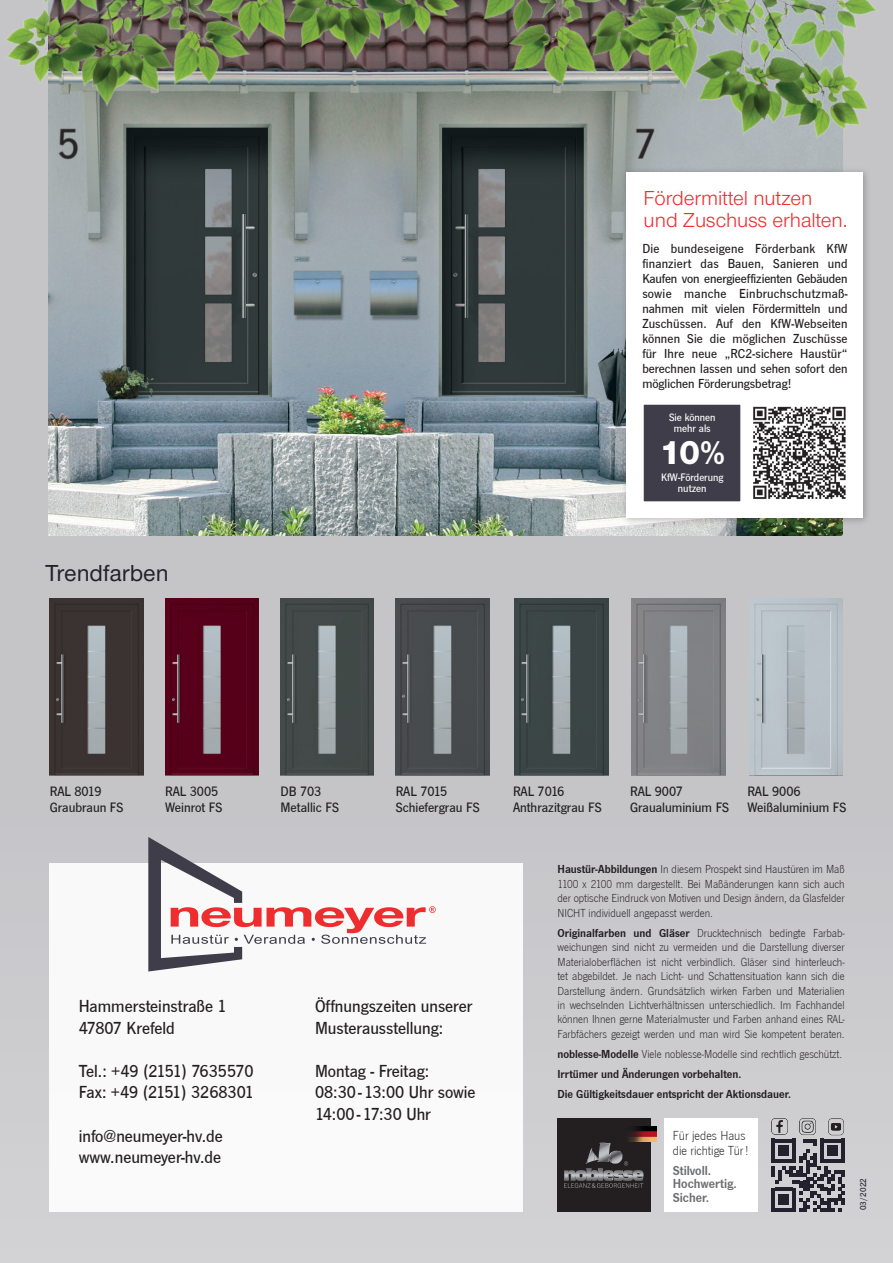
<style>
.page{position:relative;width:893px;height:1263px;background:#fff}
.page>*{position:absolute;margin:0;border:0;box-sizing:border-box;transform-origin:0 0}
.t1{font:35.1px "Nimbus San Nov T Hea";color:#fff}
.t2{font:500 24px "Nimbus San Nov T";color:#22212d}
.t3{font:21px/22.5px "Nimbus San Nov T";color:#ee2d2f}
.t4{font:500 18px/21.6px "News Got T";color:#231f20}
.t5{font:500 14.1px/15.9px "News Got T";color:#231f20}
.t6{font:500 13.5px/15px "News Got T";color:#231f20;text-align:justify}
.t7{font:300 13.5px/15px "News Got T";color:#231f20}
.t8{font:13.5px/13.5px "News Got T Dem";color:#6c6d70}
.t9{font:300 12px/14.4px "News Got T";color:#231f20;text-align:justify}
.t10{font:12px/20.2px "News Got T Dem";color:#231f20}
.t11{font:500 11.25px/11.2px "News Got T";color:#fff;text-align:center}
.t12{font:500 9px "News Got T";letter-spacing:.02em;color:#22212d}
.s1{font-family:"News Got T Dem";font-weight:400}
</style>
<div class="page">
<div style="left:0;top:0;width:893px;height:1263px;background:linear-gradient(to right,#c7c6c9,#c9c9cc)"></div>
<img style="left:49px;top:118px;width:776px;height:418px">
<div style="left:665px;top:1118px;width:93px;height:94px;background:#fff"></div>
<div style="left:557px;top:1118px;width:94px;height:94px;background:#231f20"></div>
<img style="left:629px;top:1127px;width:28px;height:14px">
<img style="left:599px;top:1143px;width:12px;height:8px">
<svg style="left:564px;top:1151px;width:79px;height:37px"></svg>
<img style="left:770px;top:1117px;width:19px;height:19px">
<img style="left:798px;top:1117px;width:18px;height:19px">
<img style="left:827px;top:1117px;width:18px;height:18px">
<svg style="left:772px;top:1139px;width:73px;height:73px;background:#706f77"></svg>
<div style="left:49px;top:864px;width:473px;height:348px;background:#fff"></div>
<img style="left:0;top:0;width:333px;height:118px">
<img style="left:333px;top:0;width:131px;height:160px">
<img style="left:464px;top:0;width:429px;height:184px">
<img style="left:53px;top:0;width:408px;height:70px">
<img style="left:50px;top:599px;width:93px;height:177px">
<img style="left:165px;top:599px;width:94px;height:177px">
<img style="left:280px;top:599px;width:94px;height:177px">
<img style="left:396px;top:599px;width:93px;height:176px">
<img style="left:515px;top:599px;width:93px;height:177px">
<img style="left:632px;top:599px;width:93px;height:177px">
<img style="left:749px;top:599px;width:93px;height:177px">
<div style="left:620px;top:166px;width:251px;height:360px;background:#231f20;opacity:.3"></div>
<div style="left:626px;top:172px;width:237px;height:345px;background:#fff"></div>
<img style="left:753px;top:406px;width:93px;height:93px">
<div style="left:642px;top:403px;width:100px;height:100px;background:#3f3d49;border:1px solid #fff"></div>
<svg style="left:148px;top:837px;width:288px;height:134px"></svg>
<h2 class="t2" style="left:45px;top:559px;width:125px">Trendfarben</h2>
<h3 class="t3" style="left:644px;top:187px;width:205px">Fördermittel nutzen und Zuschuss erhalten.</h3>
<p class="t6" style="left:642px;top:241px;width:207px">Die bundeseigene Förderbank KfW finanziert das Bauen, Sanieren und Kaufen von energieeffizienten Gebäuden sowie manche Einbruchschutzmaß&shy;nahmen mit vielen Fördermitteln und Zuschüssen. Auf den KfW-Webseiten können Sie die möglichen Zuschüsse für Ihre neue „RC2-sichere Haustür“ berechnen lassen und sehen sofort den möglichen Förderungsbetrag!</p>
<p class="t11" style="left:669px;top:412px;width:48px">Sie können mehr als</p>
<h1 class="t1" style="left:660px;top:432px;width:67px">10%</h1>
<p class="t11" style="left:661px;top:472px;width:64px">KfW-Förderung nutzen</p>
<p class="t5" style="left:50px;top:784px;width:75px">RAL 8019<br>Graubraun FS</p>
<p class="t5" style="left:165px;top:783px;width:59px">RAL 3005<br>Weinrot FS</p>
<p class="t5" style="left:280px;top:783px;width:60px">DB 703<br>Metallic FS</p>
<p class="t5" style="left:396px;top:783px;width:85px">RAL 7015<br>Schiefergrau FS</p>
<p class="t5" style="left:513px;top:784px;width:90px">RAL 7016<br>Anthrazitgrau FS</p>
<p class="t5" style="left:630px;top:783px;width:101px">RAL 9007<br>Graualuminium FS</p>
<p class="t5" style="left:747px;top:783px;width:101px">RAL 9006<br>Weißaluminium FS</p>
<h3 class="t4" style="left:79px;top:995px;width:150px">Hammersteinstraße 1<br>47807 Krefeld</h3>
<h3 class="t4" style="left:79px;top:1060px;width:177px">Tel.: +49 (2151) 7635570<br>Fax: +49 (2151) 3268301</h3>
<h3 class="t4" style="left:79px;top:1125px;width:146px">info@neumeyer-hv.de www.neumeyer-hv.de</h3>
<h3 class="t4" style="left:315px;top:995px;width:159px">Öffnungszeiten unserer<br>Musterausstellung:</h3>
<h3 class="t4" style="left:315px;top:1060px;width:162px">Montag - Freitag:<br>08:30-13:00 Uhr sowie<br>14:00-17:30 Uhr</h3>
<p class="t9" style="left:557px;top:862px;width:289px"><span class="s1">Haustür-Abbildungen</span> In diesem Prospekt sind Haustüren im Maß 1100 x 2100 mm dargestellt. Bei Maßänderungen kann sich auch der optische Eindruck von Motiven und Design ändern, da Glasfelder NICHT individuell angepasst werden.</p>
<p class="t9" style="left:557px;top:926px;width:289px"><span class="s1">Originalfarben und Gläser</span> Drucktechnisch bedingte Farbab&shy;weichungen sind nicht zu vermeiden und die Darstellung diverser Materialoberflächen ist nicht verbindlich. Gläser sind hinterleuch&shy;tet abgebildet. Je nach Licht- und Schattensituation kann sich die Darstellung ändern. Grundsätzlich wirken Farben und Materialien in wechselnden Lichtverhältnissen unterschiedlich. Im Fachhandel können Ihnen gerne Materialmuster und Farben anhand eines RAL-Farbfächers gezeigt werden und man wird Sie kompetent beraten.</p>
<p class="t9" style="left:557px;top:1047px;width:286px"><span class="s1">noblesse-Modelle</span> Viele noblesse-Modelle sind rechtlich geschützt.</p>
<p class="t10" style="left:557px;top:1064px;width:235px">Irrtümer und Änderungen vorbehalten.<br>Die Gültigkeitsdauer entspricht der Aktionsdauer.</p>
<p class="t7" style="left:673px;top:1128px;width:77px">Für jedes Haus die richtige Tür!</p>
<p class="t8" style="left:673px;top:1163px;width:66px">Stilvoll.<br>Hochwertig.<br>Sicher.</p>
<p class="t12" style="left:858px;top:1210px;width:34px;rotate:-90deg">03/2022</p>
</div>
